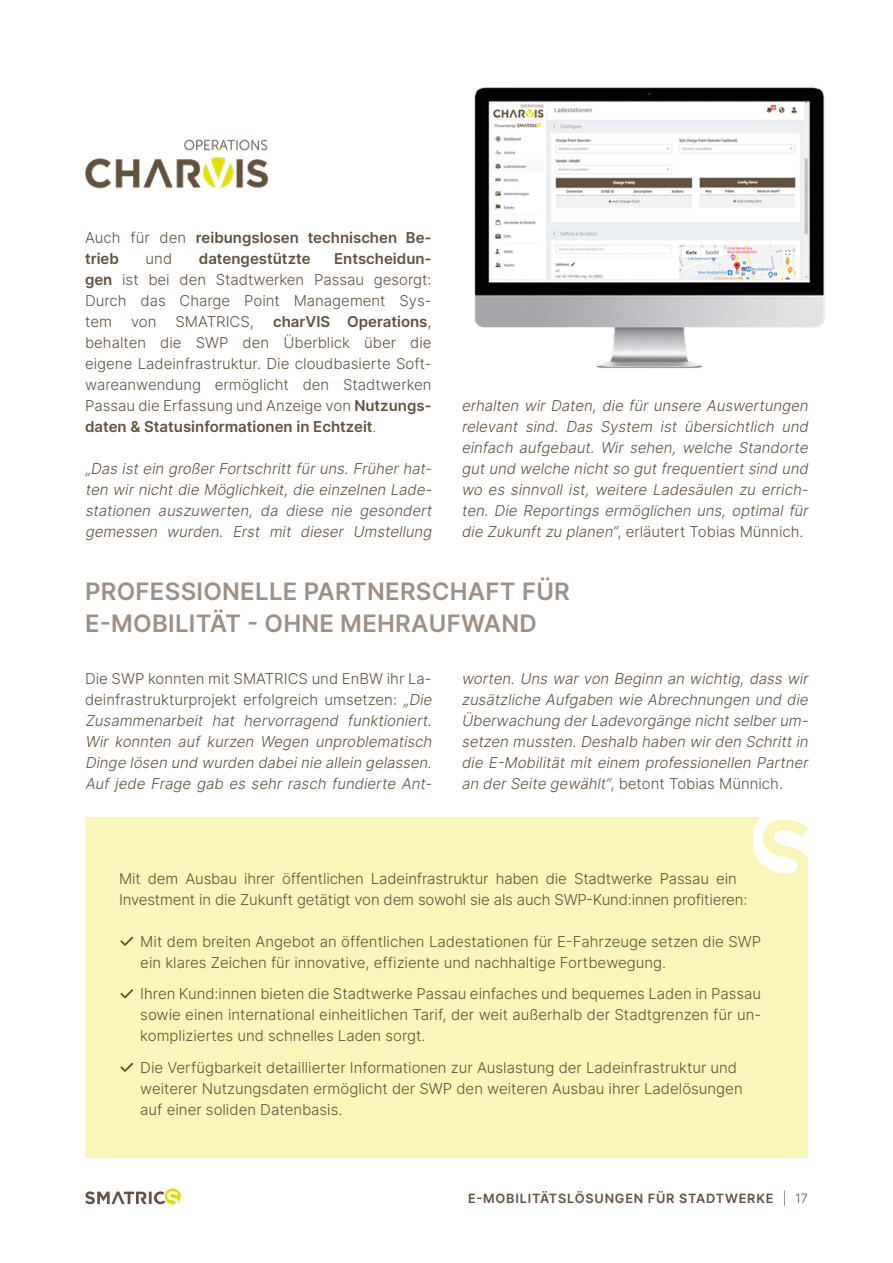
<style>
.page{position:relative;width:893px;height:1263px;background:#fff}
.page>*{position:absolute;margin:0;border:0;box-sizing:border-box;transform-origin:0 0}
.t1{font:600 24px/31.5px "Inter";letter-spacing:.01em;color:#9e9085}
.t2{font:300 15px/21px "Inter";color:#63513d;text-align:justify}
.t3{font:italic 300 15px/21px "Inter";color:#63513d;text-align:justify}
.t4{font:600 15px/21px "Inter";color:#63513d}
.t5{font:600 12.75px "Inter";letter-spacing:.06em;color:#63513d}
.s1{font-weight:300}
.s2{font-weight:600}
.s3{font-style:normal}
</style>
<div class="page">
<svg style="left:85px;top:1188px;width:96px;height:16px"></svg>
<img style="left:474px;top:87px;width:351px;height:281px">
<img style="left:85px;top:139px;width:183px;height:50px">
<div style="left:85px;top:817px;width:723px;height:340px;background:#faf5b8"></div>
<svg style="left:754px;top:817px;width:54px;height:56px"></svg>
<svg style="left:120px;top:937px;width:13px;height:9px"></svg>
<svg style="left:120px;top:989px;width:13px;height:9px"></svg>
<svg style="left:120px;top:1063px;width:13px;height:9px"></svg>
<p class="t4" style="left:85px;top:227px;width:348px"><span class="s1">Auch für den</span> reibungslosen technischen Be&shy;trieb</p>
<p class="t2" style="left:85px;top:248px;width:348px;text-indent:249px"><span class="s2">Entscheidun&shy;gen</span> ist bei den Stadtwerken Passau gesorgt:<br>Durch das Charge Point Management Sys&shy;tem</p>
<p class="t2" style="left:146px;top:248px;width:28px">und</p>
<p class="t4" style="left:199px;top:248px;width:113px">datengestützte</p>
<p class="t2" style="left:85px;top:311px;width:348px;text-indent:188px"><span class="s2">charVIS Operations</span>, behalten die SWP den Überblick über die eigene Ladeinfrastruktur. Die cloudbasierte Soft&shy;wareanwendung ermöglicht den Stadtwerken Passau die Erfassung und Anzeige von <span class="s2">Nutzungs&shy;daten &amp; Statusinformationen in Echtzeit</span>.</p>
<p class="t3" style="left:85px;top:458px;width:352px">„Das istein großerFortschrittfüruns.Früherhat&shy;ten wir nicht die Möglichkeit, die einzelnen Lade&shy;stationen auszuwerten, da diese nie gesondert gemessen wurden. Erst mit dieser Umstellung</p>
<p class="t2" style="left:131px;top:311px;width:27px">von</p>
<p class="t2" style="left:176px;top:311px;width:80px">SMATRICS,</p>
<p class="t3" style="left:461px;top:395px;width:352px">erhalten wir Daten, die für unsere Auswertungen relevant sind. Das System ist übersichtlich und einfach aufgebaut. Wir sehen, welche Standorte gutund welche nichtso gutfrequentiertsind und wo es sinnvoll ist, weitere Ladesäulen zu errich&shy;ten. Die Reportings ermöglichen uns, optimal für die Zukunftzu planen“<span class="s3">, erläutert Tobias Münnich.</span></p>
<h1 class="t1" style="left:85px;top:575px;width:486px">PROFESSIONELLE PARTNERSCHAFT FÜR<br>E-MOBILITÄT - OHNE MEHRAUFWAND</h1>
<p class="t3" style="left:85px;top:668px;width:352px;text-align:left"><span class="s3">Die SWP konnten mit SMATRICS und EnBW ihr La&shy;deinfrastrukturprojekt erfolgreich umsetzen:</span> „Die Zusammenarbeit hat hervorragend funktioniert.<br>Wir konnten auf kurzen Wegen unproblematisch Dinge lösen und wurden dabeinie allein gelassen.<br>Auf jede Frage gab es sehr rasch fundierte Ant-</p>
<p class="t3" style="left:461px;top:668px;width:352px">worten. Uns war von Beginn an wichtig, dass wir zusätzliche Aufgaben wie Abrechnungen und die Überwachung derLadevorgänge nichtselberum&shy;setzen mussten.Deshalb haben wirden Schrittin die E-Mobilität mit einem professionellen Partner an derSeite gewählt“<span class="s3">, betont Tobias Münnich.</span></p>
<p class="t2" style="left:119px;top:867px;width:630px">Mit dem Ausbau ihrer öffentlichen Ladeinfrastruktur haben die Stadtwerke Passau ein<br>Investment in die Zukunft getätigt von dem sowohl sie als auch SWP-Kund:innen profitieren:</p>
<p class="t2" style="left:140px;top:930px;width:622px">Mit dem breiten Angebot an öffentlichen Ladestationen für E-Fahrzeuge setzen die SWP ein klares Zeichen für innovative, effiziente und nachhaltige Fortbewegung.</p>
<p class="t2" style="left:140px;top:983px;width:622px">Ihren Kund:innen bieten die Stadtwerke Passau einfaches und bequemes Laden in Passau sowie einen international einheitlichen Tarif, der weit außerhalb der Stadtgrenzen für un&shy;kompliziertes und schnelles Laden sorgt.</p>
<p class="t2" style="left:140px;top:1056px;width:604px;text-align:left">Die Verfügbarkeit detaillierter Informationen zur Auslastung der Ladeinfrastruktur und weiterer Nutzungsdaten ermöglicht der SWP den weiteren Ausbau ihrer Ladelösungen auf einer soliden Datenbasis.</p>
<p class="t5" style="left:468px;top:1189px;width:341px">E-MOBILITÄTSLÖSUNGEN FÜR STADTWERKE <span class="s1">| 17</span></p>
</div>
